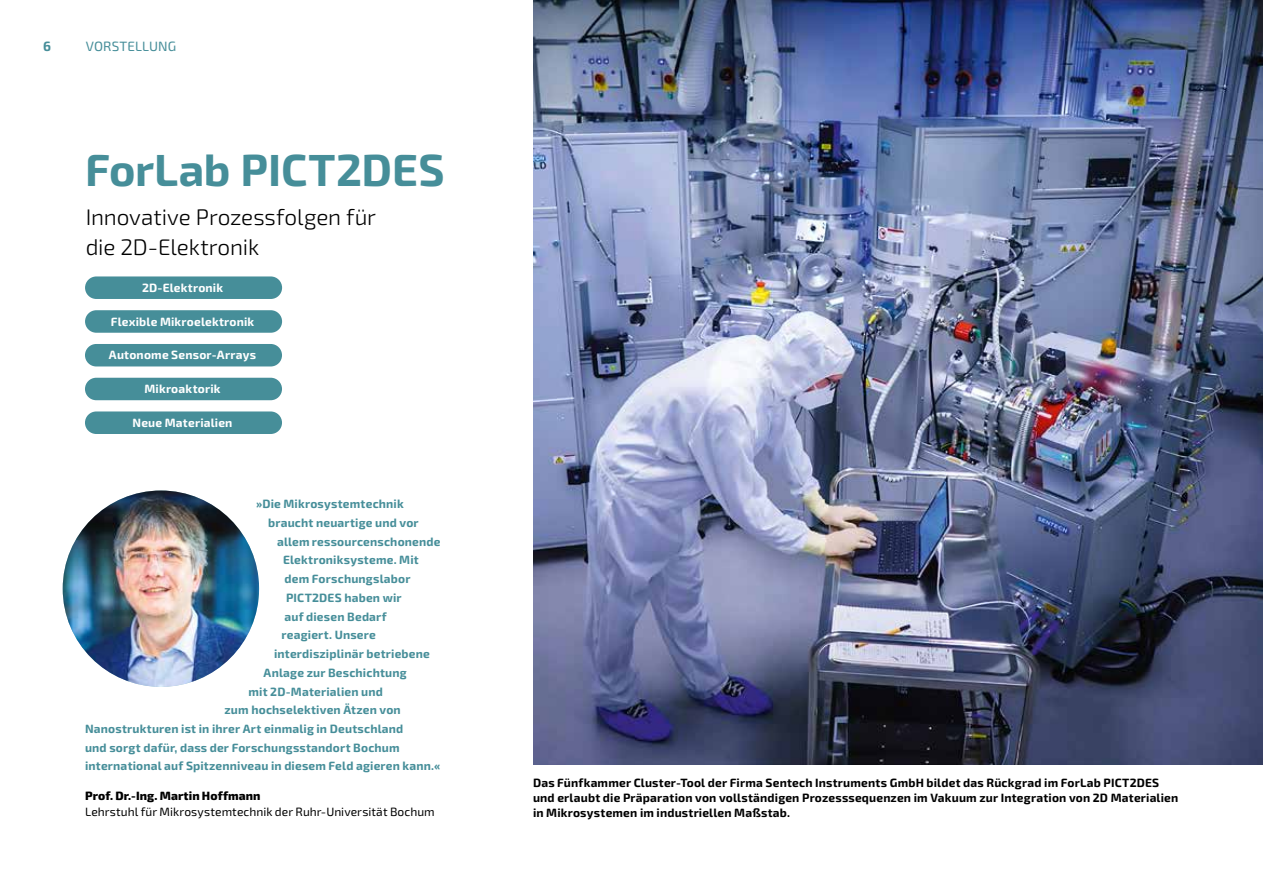
<style>
.page{position:relative;width:1263px;height:893px;background:#fff}
.page>*{position:absolute;margin:0;border:0;box-sizing:border-box;transform-origin:0 0}
.t1{font:700 45px "Exo 2.0";color:#468e99}
.t2{font:300 22.5px/30px "Exo 2.0";letter-spacing:-.005em;color:#000}
.t3{font:13.5px "Exo 2.0";letter-spacing:.01em;color:#468e99}
.t4{font:700 13.5px "Exo 2.0";color:#468e99}
.t5{font:700 12px "Exo 2.0";letter-spacing:.015em;color:#468e99}
.t6{font:700 12px/15px "Exo 2.0";letter-spacing:.015em;color:#000}
.t7{font:700 12px "Exo 2.0";letter-spacing:.015em;color:#fff}
.t8{font:12px "Exo 2.0";letter-spacing:.005em;color:#000}
.t9{font:800 12px "Exo 2.0";letter-spacing:.005em;color:#000}
</style>
<div class="page">
<img style="left:533px;top:0;width:730px;height:764px">
<div style="left:85px;top:310px;width:197px;height:23px;background:#468e99;border-radius:11px"></div>
<div style="left:85px;top:378px;width:197px;height:22px;background:#468e99;border-radius:11px"></div>
<div style="left:85px;top:411px;width:197px;height:23px;background:#468e99;border-radius:11px"></div>
<div style="left:85px;top:276px;width:197px;height:23px;background:#468e99;border-radius:11px"></div>
<div style="left:85px;top:344px;width:197px;height:22px;background:#468e99;border-radius:11px"></div>
<img style="left:63px;top:490px;width:196px;height:197px;border-radius:98px">
<p class="t4" style="left:43px;top:39px;width:9px">6</p>
<p class="t3" style="left:86px;top:39px;width:92px">VORSTELLUNG</p>
<h1 class="t1" style="left:85px;top:144px;width:361px">ForLab PICT2DES</h1>
<h2 class="t2" style="left:86px;top:202px;width:292px">Innovative Prozessfolgen für die 2D-Elektronik</h2>
<p class="t7" style="left:142px;top:281px;width:82px">2D-Elektronik</p>
<p class="t7" style="left:111px;top:314px;width:145px">Flexible Mikroelektronik</p>
<p class="t7" style="left:109px;top:348px;width:148px">Autonome Sensor-Arrays</p>
<p class="t7" style="left:144px;top:382px;width:77px">Mikroaktorik</p>
<p class="t7" style="left:132px;top:416px;width:101px">Neue Materialien</p>
<p class="t5" style="left:256px;top:497px;width:149px">»Die Mikrosystemtechnik</p>
<p class="t5" style="left:268px;top:515px;width:152px">braucht neuartige und vor</p>
<p class="t5" style="left:277px;top:534px;width:165px">allem ressourcenschonende</p>
<p class="t5" style="left:283px;top:553px;width:137px">Elektroniksysteme. Mit</p>
<p class="t5" style="left:285px;top:572px;width:127px">dem Forschungslabor</p>
<p class="t5" style="left:286px;top:590px;width:117px">PICT2DES haben wir</p>
<p class="t5" style="left:285px;top:609px;width:104px">auf diesen Bedarf</p>
<p class="t5" style="left:282px;top:628px;width:96px">reagiert. Unsere</p>
<p class="t5" style="left:274px;top:647px;width:157px">interdisziplinär betriebene</p>
<p class="t5" style="left:264px;top:665px;width:145px">Anlage zur Beschichtung</p>
<p class="t5" style="left:249px;top:684px;width:136px">mit 2D-Materialien und</p>
<p class="t5" style="left:225px;top:703px;width:178px">zum hochselektiven Ätzen von</p>
<p class="t5" style="left:85px;top:722px;width:320px">Nanostrukturen ist in ihrer Art einmalig in Deutschland</p>
<p class="t5" style="left:85px;top:740px;width:316px">und sorgt dafür, dass der Forschungsstandort Bochum</p>
<p class="t5" style="left:85px;top:759px;width:357px">international auf Spitzenniveau in diesem Feld agieren kann.«</p>
<p class="t9" style="left:85px;top:789px;width:177px">Prof. Dr.-Ing. Martin Hoffmann</p>
<p class="t8" style="left:85px;top:804px;width:351px">Lehrstuhl für Mikrosystemtechnik der Ruhr-Universität Bochum</p>
<p class="t6" style="left:533px;top:775px;width:647px">Das Fünfkammer Cluster-Tool der Firma Sentech Instruments GmbH bildet das Rückgrad im ForLab PICT2DES und erlaubt die Präparation von vollständigen Prozesssequenzen im Vakuum zur Integration von 2D Materialien in Mikrosystemen im industriellen Maßstab.</p>
</div>
